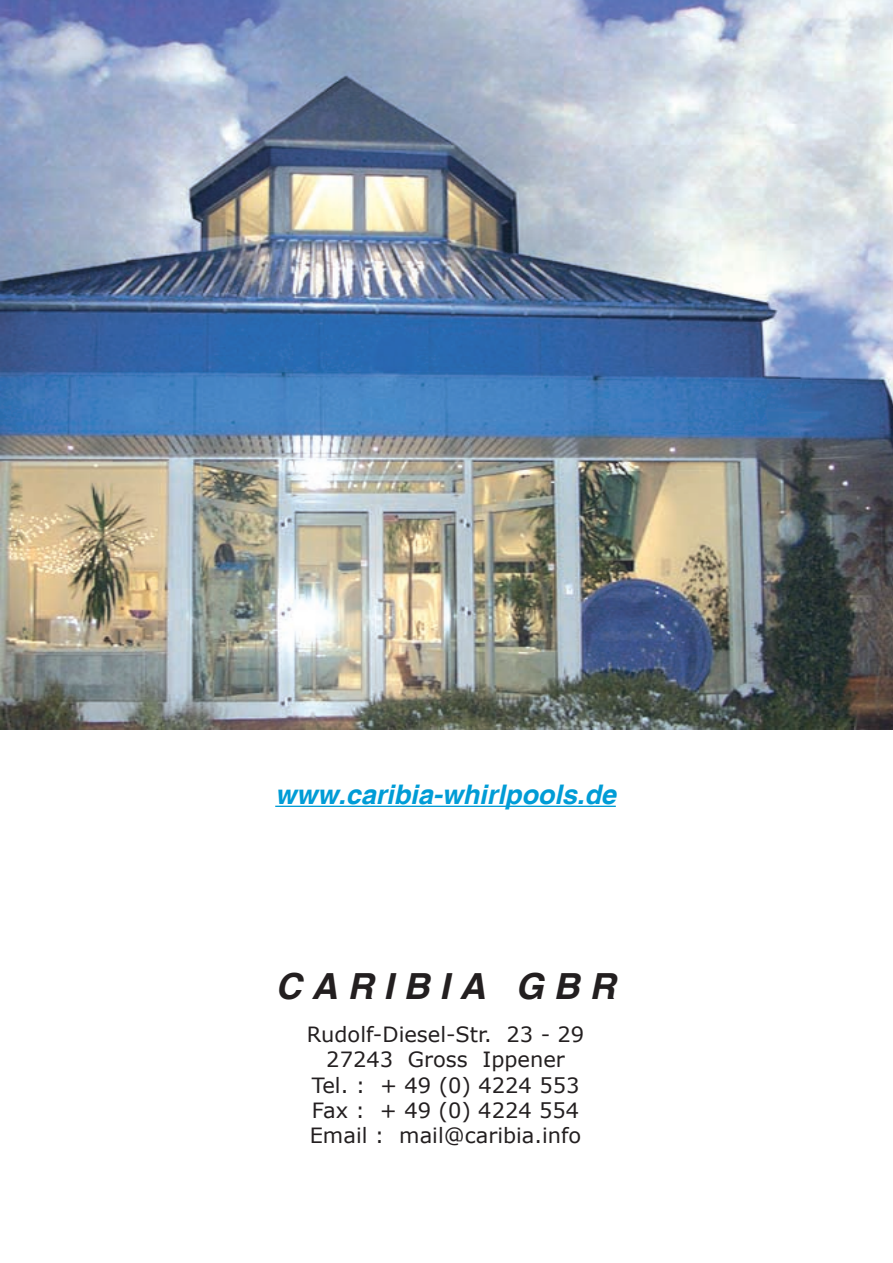
<style>
.page{position:relative;width:893px;height:1263px;background:#fff}
.page>*{position:absolute;margin:0;border:0;box-sizing:border-box;transform-origin:0 0}
.t1{font:italic 700 36px "Helvetica";color:#231f20}
.t2{font:italic 700 27px "Helvetica";color:#009cd6}
.t3{font:21px "Verdana";color:#231f20}
</style>
<div class="page">
<img style="left:0;top:0;width:893px;height:729px">
<hr style="left:275px;top:806px;width:341px;height:1px;background:#009cd6">
<p class="t2" style="left:275px;top:777px;width:342px">www.caribia-whirlpools.de</p>
<p class="t1" style="left:275px;top:965px;width:342px">C A R I B I A G B R</p>
<p class="t3" style="left:307px;top:1021px;width:279px">Rudolf-Diesel-Str. 23 - 29</p>
<p class="t3" style="left:326px;top:1046px;width:240px">27243 Gross Ippener</p>
<p class="t3" style="left:312px;top:1071px;width:269px">Tel. : + 49 (0) 4224 553</p>
<p class="t3" style="left:312px;top:1097px;width:269px">Fax : + 49 (0) 4224 554</p>
<p class="t3" style="left:310px;top:1122px;width:273px">Email : mail@caribia.info</p>
</div>
